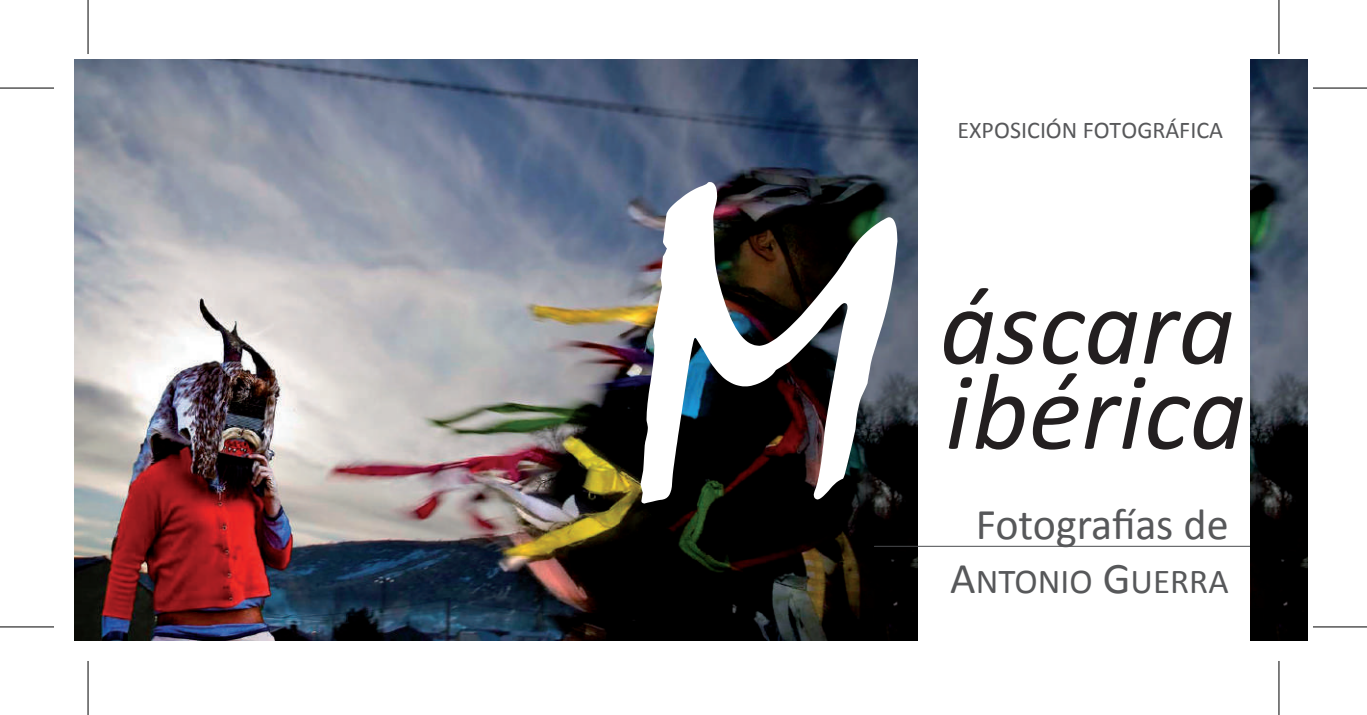
<style>
.page{position:relative;width:1367px;height:715px;background:#fff}
.page>*{position:absolute;margin:0;border:0;box-sizing:border-box;transform-origin:0 0}
.t1{font:italic 110px "Calibri";color:#231f20}
.t2{font:44px "Calibri";letter-spacing:-.005em;color:#57585a}
.t3{font:35.2px "Calibri";color:#57585a}
.t4{font:24px "Calibri";color:#57585a}
.s1{font-size:44px}
</style>
<div class="page">
<img style="left:74px;top:60px;width:843px;height:580px">
<hr style="left:874px;top:546px;width:398px;height:1px;background:#4a4c4f">
<img style="left:640px;top:182px;width:257px;height:321px">
<img style="left:1250px;top:60px;width:57px;height:580px">
<hr style="left:0;top:88px;width:54px;height:1px;background:#000">
<hr style="left:1313px;top:88px;width:54px;height:1px;background:#000">
<hr style="left:0;top:626px;width:54px;height:1px;background:#000">
<hr style="left:1313px;top:626px;width:54px;height:1px;background:#000">
<hr style="left:88px;top:0;width:1px;height:54px;background:#000">
<hr style="left:88px;top:661px;width:1px;height:54px;background:#000">
<hr style="left:1278px;top:0;width:1px;height:54px;background:#000">
<hr style="left:1278px;top:661px;width:1px;height:54px;background:#000">
<p class="t4" style="left:957px;top:115px;width:267px">EXPOSICIÓN FOTOGRÁFICA</p>
<h1 class="t1" style="left:939px;top:259px;width:297px">áscara</h1>
<h1 class="t1" style="left:945px;top:344px;width:302px">ibérica</h1>
<h2 class="t2" style="left:976px;top:497px;width:254px">Fotografías de</h2>
<h3 class="t3" style="left:950px;top:559px;width:280px"><span class="s1">A</span>NTONIO <span class="s1">G</span>UERRA</h3>
</div>
